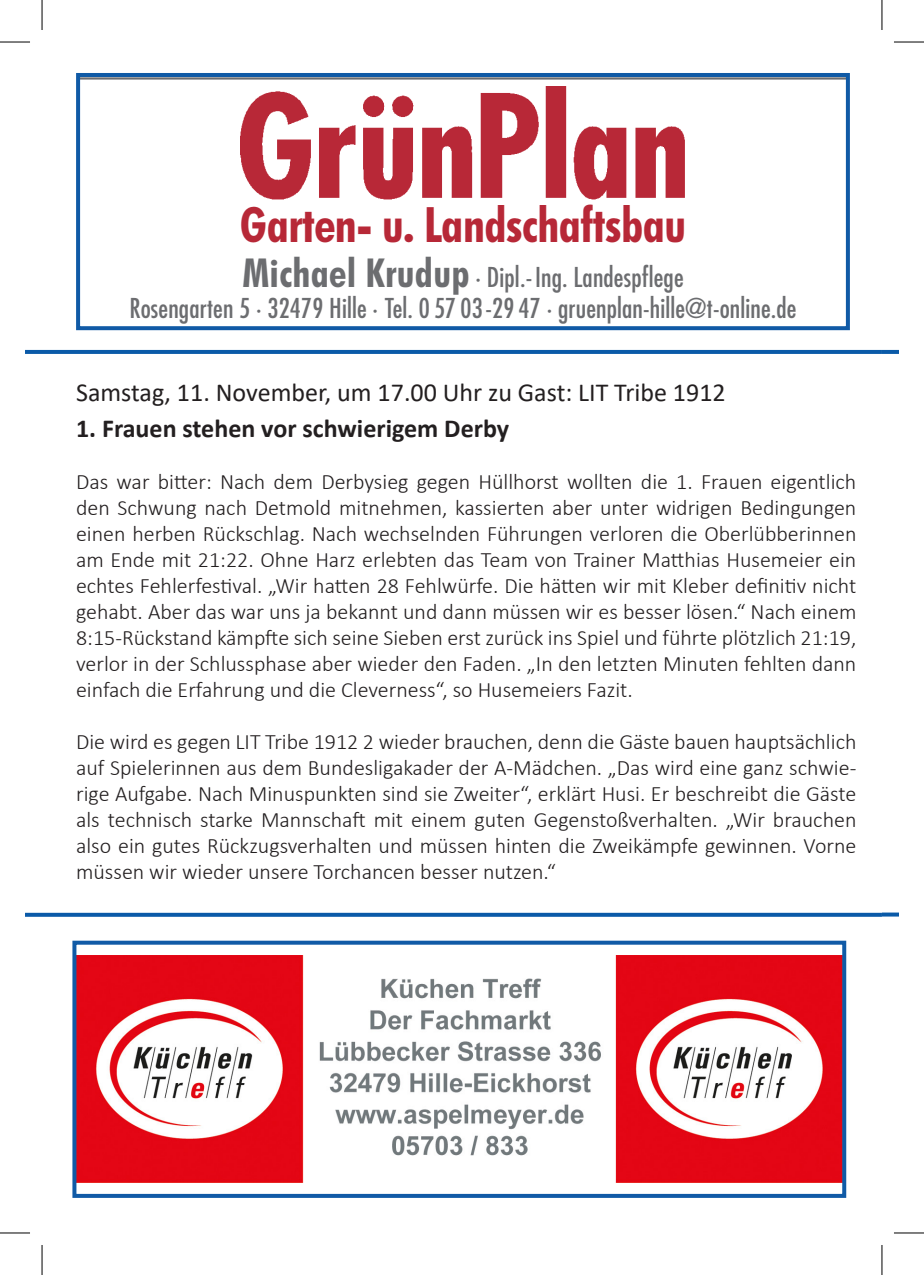
<style>
.page{position:relative;width:924px;height:1275px;background:#fff}
.page>*{position:absolute;margin:0;border:0;box-sizing:border-box;transform-origin:0 0}
.t1{font:700 condensed 48.8px "Futura BT";letter-spacing:-.01em;color:#b72837}
.t2{font:condensed 26.6px/31px "Futura";letter-spacing:.005em;color:#6c6d70;text-align:center}
.t3{font:26px "Calibri";color:#231f20}
.t4{font:700 26px "Calibri";color:#231f20}
.t5{font:300 22px/26px "Calibri";color:#231f20;text-align:justify}
.s1{font-family:"Futura BT";font-weight:700;font-size:40px}
</style>
<div class="page">
<svg style="left:25px;top:350px;width:856px;height:4px;background:#0d5ca9"></svg>
<svg style="left:881px;top:350px;width:17px;height:4px"></svg>
<svg style="left:25px;top:912px;width:856px;height:4px;background:#3b7bb9"></svg>
<svg style="left:881px;top:912px;width:17px;height:4px"></svg>
<svg style="left:81px;top:78px;width:763px;height:122px"></svg>
<img style="left:240px;top:86px;width:445px;height:113px">
<div style="left:76px;top:73px;width:773px;height:257px;border:4px solid #105aa6"></div>
<img style="left:77px;top:956px;width:763px;height:226px">
<div style="left:72px;top:940px;width:773px;height:257px;border:4px solid #105aa6"></div>
<hr style="left:0;top:42px;width:30px;height:1px;background:#000">
<hr style="left:893px;top:42px;width:30px;height:1px;background:#000">
<hr style="left:0;top:1232px;width:30px;height:1px;background:#000">
<hr style="left:893px;top:1232px;width:30px;height:1px;background:#000">
<hr style="left:42px;top:0;width:1px;height:30px;background:#000">
<hr style="left:42px;top:1245px;width:1px;height:30px;background:#000">
<hr style="left:881px;top:0;width:1px;height:30px;background:#000">
<hr style="left:881px;top:1245px;width:1px;height:30px;background:#000">
<h1 class="t1" style="left:240px;top:195px;width:447px">Garten- u. Landschaftsbau</h1>
<p class="t2" style="left:129px;top:261px;width:668px"><span class="s1">Michael Krudup</span> · Dipl.-Ing. Landespflege<br>Rosengarten 5 · 32479 Hille · Tel. 0 57 03-29 47 · gruenplan-hille@t-online.de</p>
<p class="t3" style="left:76px;top:374px;width:650px">Samstag, 11. November, um 17.00 Uhr zu Gast: LIT Tribe 1912</p>
<p class="t4" style="left:76px;top:410px;width:434px">1. Frauen stehen vor schwierigem Derby</p>
<p class="t5" style="left:76px;top:468px;width:781px">Das war bitter: Nach dem Derbysieg gegen Hüllhorst wollten die 1. Frauen eigentlich den Schwung nach Detmold mitnehmen, kassierten aber unter widrigen Bedingungen einen herben Rückschlag. Nach wechselnden Führungen verloren die Oberlübberinnen am Ende mit 21:22. Ohne Harz erlebten das Team von Trainer Matthias Husemeier ein echtes Fehlerfestival. „Wir hatten 28 Fehlwürfe. Die hätten wir mit Kleber definitiv nicht gehabt. Aber das war uns ja bekannt und dann müssen wir es besser lösen.“ Nach einem 8:15-Rückstand kämpfte sich seine Sieben erst zurück ins Spiel und führte plötzlich 21:19, verlor in der Schlussphase aber wieder den Faden. „In den letzten Minuten fehlten dann einfach die Erfahrung und die Cleverness“, so Husemeiers Fazit.</p>
<p class="t5" style="left:76px;top:728px;width:781px">Die wird es gegen LIT Tribe 1912 2 wieder brauchen, denn die Gäste bauen hauptsächlich auf Spielerinnen aus dem Bundesligakader der A-Mädchen. „Das wird eine ganz schwie&shy;rige Aufgabe. Nach Minuspunkten sind sie Zweiter“, erklärt Husi. Er beschreibt die Gäste als technisch starke Mannschaft mit einem guten Gegenstoßverhalten. „Wir brauchen also ein gutes Rückzugsverhalten und müssen hinten die Zweikämpfe gewinnen. Vorne müssen wir wieder unsere Torchancen besser nutzen.“</p>
</div>
